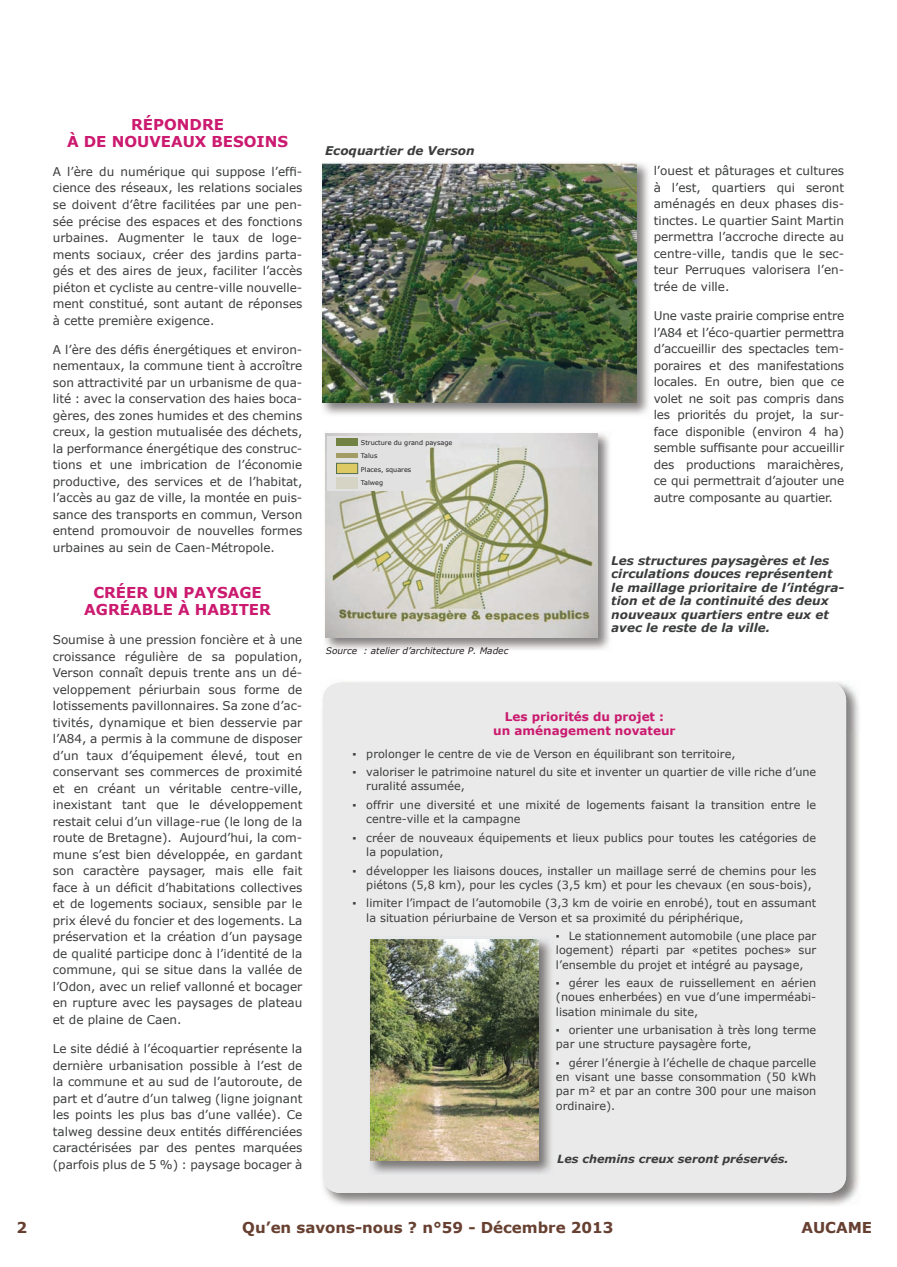
<style>
.page{position:relative;width:897px;height:1267px;background:#fff}
.page>*{position:absolute;margin:0;border:0;box-sizing:border-box;transform-origin:0 0}
.t1{font:700 15px/16.5px "Verdana";color:#cb1a6f;text-align:center}
.t2{font:700 15px "Verdana";color:#674031}
.t3{font:12px/16.5px "Verdana";color:#3b3c3c;text-align:justify}
.t4{font:italic 700 12px/13.5px "Verdana";color:#3b3c3c}
.t5{font:700 12px/13.5px "Verdana";color:#cb1a6f;text-align:center}
.t6{font:11.25px/14.2px "Verdana";color:#3b3c3c}
.t7{font:italic 700 11.25px "Verdana";color:#3b3c3c}
.t8{font:italic 9px "Verdana";color:#231f20}
.t9{font:6.45px/13.4px "Verdana";color:#231f20}
</style>
<div class="page">
<img style="left:322px;top:681px;width:537px;height:50px">
<img style="left:322px;top:731px;width:47px;height:474px">
<img style="left:811px;top:731px;width:48px;height:475px">
<div style="left:323px;top:682px;width:523px;height:510px;background:#e9eae9;border-radius:18px"></div>
<img style="left:370px;top:939px;width:181px;height:235px">
<img style="left:371px;top:939px;width:168px;height:221px">
<img style="left:322px;top:163px;width:327px;height:252px">
<img style="left:322px;top:164px;width:314px;height:238px">
<img style="left:325px;top:433px;width:285px;height:217px">
<img style="left:326px;top:433px;width:271px;height:204px">
<div style="left:327px;top:436px;width:99px;height:55px;background:#e0e1e0"></div>
<div style="left:336px;top:439px;width:21px;height:7px;background:#718243"></div>
<div style="left:336px;top:453px;width:21px;height:5px;background:#a29c65"></div>
<div style="left:336px;top:463px;width:21px;height:10px;background:#ddca64"></div>
<div style="left:336px;top:463px;width:22px;height:11px;border:1px solid #546e50"></div>
<div style="left:336px;top:477px;width:21px;height:11px;background:#d6d4c5"></div>
<p class="t1" style="left:67px;top:116px;width:222px">RÉPONDRE<br>À DE NOUVEAUX BESOINS</p>
<p class="t3" style="left:53px;top:163px;width:251px">A l’ère du numérique qui suppose l’effi&shy;cience des réseaux, les relations sociales se doivent d’être facilitées par une pen&shy;sée précise des espaces et des fonctions urbaines. Augmenter le taux de loge&shy;ments sociaux, créer des jardins parta&shy;gés et des aires de jeux, faciliter l’accès piéton et cycliste au centre-ville nouvelle&shy;ment constitué, sont autant de réponses à cette première exigence.</p>
<p class="t3" style="left:53px;top:341px;width:251px">A l’ère des défis énergétiques et environ&shy;nementaux, la commune tient à accroître son attractivité par un urbanisme de qua&shy;lité : avec la conservation des haies boca&shy;gères, des zones humides et des chemins creux, la gestion mutualisée des déchets, la performance énergétique des construc&shy;tions et une imbrication de l’économie productive, des services et de l’habitat, l’accès au gaz de ville, la montée en puis&shy;sance des transports en commun, Verson entend promouvoir de nouvelles formes urbaines au sein de Caen-Métropole.</p>
<p class="t1" style="left:84px;top:584px;width:188px">CRÉER UN PAYSAGE<br>AGRÉABLE À HABITER</p>
<p class="t3" style="left:53px;top:631px;width:251px">Soumise à une pression foncière et à une croissance régulière de sa population, Verson connaît depuis trente ans un dé&shy;veloppement périurbain sous forme de lotissements pavillonnaires. Sa zone d’ac&shy;tivités, dynamique et bien desservie par l’A84, a permis à la commune de disposer d’un taux d’équipement élevé, tout en conservant ses commerces de proximité et en créant un véritable centre-ville, inexistant tant que le développement restait celui d’un village-rue (le long de la route de Bretagne). Aujourd’hui, la com&shy;mune s’est bien développée, en gardant son caractère paysager, mais elle fait face à un déficit d’habitations collectives et de logements sociaux, sensible par le prix élevé du foncier et des logements. La préservation et la création d’un paysage de qualité participe donc à l’identité de la commune, qui se situe dans la vallée de l’Odon, avec un relief vallonné et bocager en rupture avec les paysages de plateau et de plaine de Caen.</p>
<p class="t3" style="left:53px;top:1040px;width:251px">Le site dédié à l’écoquartier représente la dernière urbanisation possible à l’est de la commune et au sud de l’autoroute, de part et d’autre d’un talweg (ligne joignant les points les plus bas d’une vallée). Ce talweg dessine deux entités différenciées caractérisées par des pentes marquées (parfois plus de 5 %) : paysage bocager à</p>
<p class="t4" style="left:325px;top:144px;width:151px">Ecoquartier de Verson</p>
<p class="t9" style="left:361px;top:436px;width:93px">Structure du grand paysage<br>Talus<br>Places, squares<br>Talweg</p>
<p class="t8" style="left:326px;top:644px;width:184px">Source : atelier d’architecture P. Madec</p>
<p class="t3" style="left:653px;top:162px;width:192px">l’ouest et pâturages et cultures à l’est, quartiers qui seront aménagés en deux phases dis&shy;tinctes. Le quartier Saint Martin permettra l’accroche directe au centre-ville, tandis que le sec&shy;teur Perruques valorisera l’en&shy;trée de ville.</p>
<p class="t3" style="left:653px;top:307px;width:192px">Une vaste prairie comprise entre l’A84 et l’éco-quartier permettra d’accueillir des spectacles tem&shy;poraires et des manifestations locales. En outre, bien que ce volet ne soit pas compris dans les priorités du projet, la sur&shy;face disponible (environ 4 ha) semble suffisante pour accueillir des productions maraichères, ce qui permettrait d’ajouter une autre composante au quartier.</p>
<p class="t4" style="left:611px;top:553px;width:234px">Les structures paysagères et les circulations douces représentent le maillage prioritaire de l’intégra&shy;tion et de la continuité des deux nouveaux quartiers entre eux et avec le reste de la ville.</p>
<p class="t5" style="left:493px;top:710px;width:184px">Les priorités du projet :<br>un aménagement novateur</p>
<p class="t6" style="left:352px;top:746px;width:384px">▪ prolonger le centre de vie de Verson en équilibrant son territoire,</p>
<p class="t6" style="left:366px;top:764px;width:451px;text-indent:-14px">▪ valoriser le patrimoine naturel du site et inventer un quartier de ville riche d’une ruralité assumée,</p>
<p class="t6" style="left:366px;top:797px;width:451px;text-indent:-14px">▪ offrir une diversité et une mixité de logements faisant la transition entre le centre-ville et la campagne</p>
<p class="t6" style="left:366px;top:830px;width:451px;text-indent:-14px">▪ créer de nouveaux équipements et lieux publics pour toutes les catégories de la population,</p>
<p class="t6" style="left:366px;top:863px;width:451px;text-indent:-14px">▪ développer les liaisons douces, installer un maillage serré de chemins pour les piétons (5,8 km), pour les cycles (3,5 km) et pour les chevaux (en sous-bois),</p>
<p class="t6" style="left:366px;top:895px;width:451px;text-indent:-14px">▪ limiter l’impact de l’automobile (3,3 km de voirie en enrobé), tout en assumant la situation périurbaine de Verson et sa proximité du périphérique,</p>
<p class="t6" style="left:556px;top:928px;width:262px;text-align:justify">▪ Le stationnement automobile (une place par logement) réparti par «petites poches» sur l’ensemble du projet et intégré au paysage,</p>
<p class="t6" style="left:556px;top:975px;width:262px;text-align:justify">▪ gérer les eaux de ruissellement en aérien (noues enherbées) en vue d’une imperméabi&shy;lisation minimale du site,</p>
<p class="t6" style="left:556px;top:1022px;width:262px">▪ orienter une urbanisation à très long terme par une structure paysagère forte,</p>
<p class="t6" style="left:556px;top:1055px;width:262px;text-align:justify">▪ gérer l’énergie à l’échelle de chaque parcelle en visant une basse consommation (50 kWh par m² et par an contre 300 pour une maison ordinaire).</p>
<p class="t7" style="left:557px;top:1150px;width:233px">Les chemins creux seront préservés.</p>
<p class="t2" style="left:17px;top:1217px;width:12px">2</p>
<p class="t2" style="left:242px;top:1217px;width:373px">Qu’en savons-nous ? n°59 - Décembre 2013</p>
<p class="t2" style="left:801px;top:1217px;width:72px">AUCAME</p>
</div>
